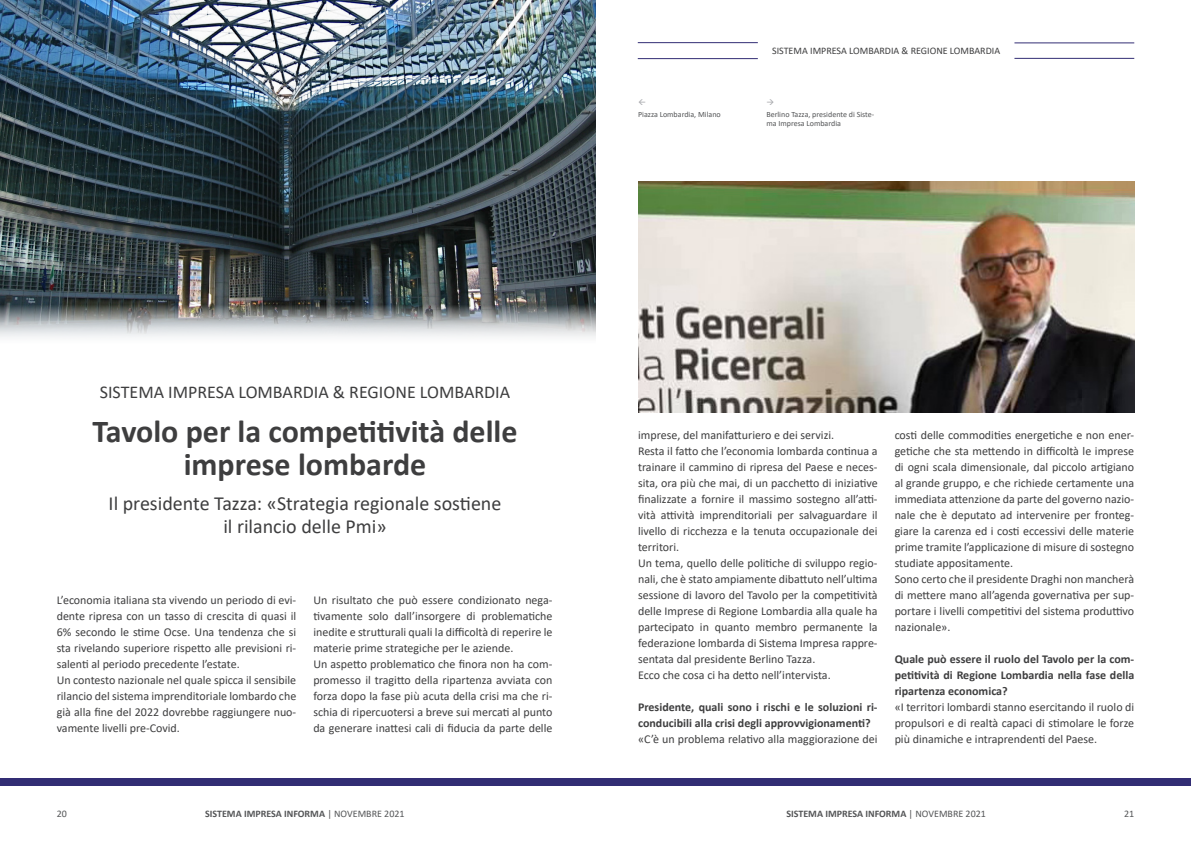
<style>
.page{position:relative;width:1191px;height:842px;background:#fff}
.page>*{position:absolute;margin:0;border:0;box-sizing:border-box;transform-origin:0 0}
.titolo{font:700 32px/33px "Calibri";color:#3e3e3f;text-align:center}
.sottotitolo{font:20px/23px "Calibri";color:#3e3e3f;text-align:center}
.titolo-2{font:18px "Calibri";color:#3e3e3f}
.testo{font:12px/16px "Calibri";color:#3e3e3f;text-align:justify}
.testo-2{font:700 12px/16px "Calibri";color:#3e3e3f;text-align:justify}
.data{font:700 10px "Calibri";color:#545557}
.t1{font:10px "Calibri";color:#3e3e3f}
.t2{font:10px "Calibri";color:#545557}
.didascalia{font:8px/9px "Calibri";color:#545557}
.s1{font-weight:400}
</style>
<div class="page">
<div style="left:0;top:778px;width:595px;height:7px;background:#322d74"></div>
<div style="left:595px;top:778px;width:596px;height:7px;background:#322d74"></div>
<hr style="left:638px;top:58px;width:120px;height:1px;background:#322d74">
<hr style="left:638px;top:42px;width:120px;height:1px;background:#322d74">
<hr style="left:1014px;top:58px;width:120px;height:1px;background:#322d74">
<hr style="left:1014px;top:43px;width:120px;height:1px;background:#322d74">
<img style="left:0;top:0;width:595px;height:338px">
<img style="left:638px;top:182px;width:496px;height:230px">
<p class="t1" style="left:772px;top:44px;width:229px">SISTEMA IMPRESA LOMBARDIA &amp; REGIONE LOMBARDIA</p>
<p class="didascalia" style="left:638px;top:110px;width:84px">Piazza Lombardia, Milano</p>
<p class="didascalia" style="left:766px;top:110px;width:109px">Berlino Tazza, presidente di Siste&shy;ma Impresa Lombardia</p>
<p class="titolo-2" style="left:100px;top:380px;width:412px">SISTEMA IMPRESA LOMBARDIA &amp; REGIONE LOMBARDIA</p>
<p class="titolo" style="left:93px;top:415px;width:426px">Tavolo per la competitività delle imprese lombarde</p>
<p class="sottotitolo" style="left:109px;top:491px;width:394px">Il presidente Tazza: «Strategia regionale sostiene il rilancio delle Pmi»</p>
<p class="testo" style="left:57px;top:591px;width:241px">L’economia italiana sta vivendo un periodo di evi&shy;dente ripresa con un tasso di crescita di quasi il 6% secondo le stime Ocse. Una tendenza che si sta rivelando superiore rispetto alle previsioni ri&shy;salenti al periodo precedente l’estate.</p>
<p class="testo" style="left:57px;top:671px;width:241px">Un contesto nazionale nel quale spicca il sensibile rilancio del sistema imprenditoriale lombardo che già alla fine del 2022 dovrebbe raggiungere nuo&shy;vamente livelli pre-Covid.</p>
<p class="testo" style="left:313px;top:591px;width:241px">Un risultato che può essere condizionato nega&shy;tivamente solo dall’insorgere di problematiche inedite e strutturali quali la difficoltà di reperire le materie prime strategiche per le aziende.</p>
<p class="testo" style="left:313px;top:655px;width:241px">Un aspetto problematico che finora non ha com&shy;promesso il tragitto della ripartenza avviata con forza dopo la fase più acuta della crisi ma che ri&shy;schia di ripercuotersi a breve sui mercati al punto da generare inattesi cali di fiducia da parte delle</p>
<p class="testo" style="left:638px;top:426px;width:198px">imprese, del manifatturiero e dei servizi.</p>
<p class="testo" style="left:638px;top:442px;width:241px">Resta il fatto che l’economia lombarda continua a trainare il cammino di ripresa del Paese e neces&shy;sita, ora più che mai, di un pacchetto di iniziative finalizzate a fornire il massimo sostegno all’atti&shy;vità attività imprenditoriali per salvaguardare il livello di ricchezza e la tenuta occupazionale dei territori.</p>
<p class="testo" style="left:638px;top:554px;width:241px">Un tema, quello delle politiche di sviluppo regio&shy;nali, che è stato ampiamente dibattuto nell’ultima sessione di lavoro del Tavolo per la competitività delle Imprese di Regione Lombardia alla quale ha partecipato in quanto membro permanente la federazione lombarda di Sistema Impresa rappre&shy;sentata dal presidente Berlino Tazza.</p>
<p class="testo" style="left:638px;top:666px;width:194px">Ecco che cosa ci ha detto nell’intervista.</p>
<p class="testo-2" style="left:638px;top:698px;width:241px">Presidente, quali sono i rischi e le soluzioni ri&shy;conducibili alla crisi degli approvvigionamenti?</p>
<p class="testo" style="left:638px;top:730px;width:241px">«C’è un problema relativo alla maggiorazione dei</p>
<p class="testo" style="left:894px;top:426px;width:241px">costi delle commodities energetiche e non ener&shy;getiche che sta mettendo in difficoltà le imprese di ogni scala dimensionale, dal piccolo artigiano al grande gruppo, e che richiede certamente una immediata attenzione da parte del governo nazio&shy;nale che è deputato ad intervenire per fronteg&shy;giare la carenza ed i costi eccessivi delle materie prime tramite l’applicazione di misure di sostegno studiate appositamente.</p>
<p class="testo" style="left:894px;top:570px;width:241px">Sono certo che il presidente Draghi non mancherà di mettere mano all’agenda governativa per sup&shy;portare i livelli competitivi del sistema produttivo nazionale».</p>
<p class="testo-2" style="left:894px;top:650px;width:241px">Quale può essere il ruolo del Tavolo per la com&shy;petitività di Regione Lombardia nella fase della ripartenza economica?</p>
<p class="testo" style="left:894px;top:698px;width:241px">«I territori lombardi stanno esercitando il ruolo di propulsori e di realtà capaci di stimolare le forze più dinamiche e intraprendenti del Paese.</p>
<p class="data" style="left:205px;top:807px;width:201px">SISTEMA IMPRESA INFORMA <span class="s1">| NOVEMBRE 2021</span></p>
<p class="data" style="left:786px;top:807px;width:201px">SISTEMA IMPRESA INFORMA <span class="s1">| NOVEMBRE 2021</span></p>
<p class="t2" style="left:57px;top:807px;width:12px">20</p>
<p class="t2" style="left:1124px;top:807px;width:12px">21</p>
</div>
